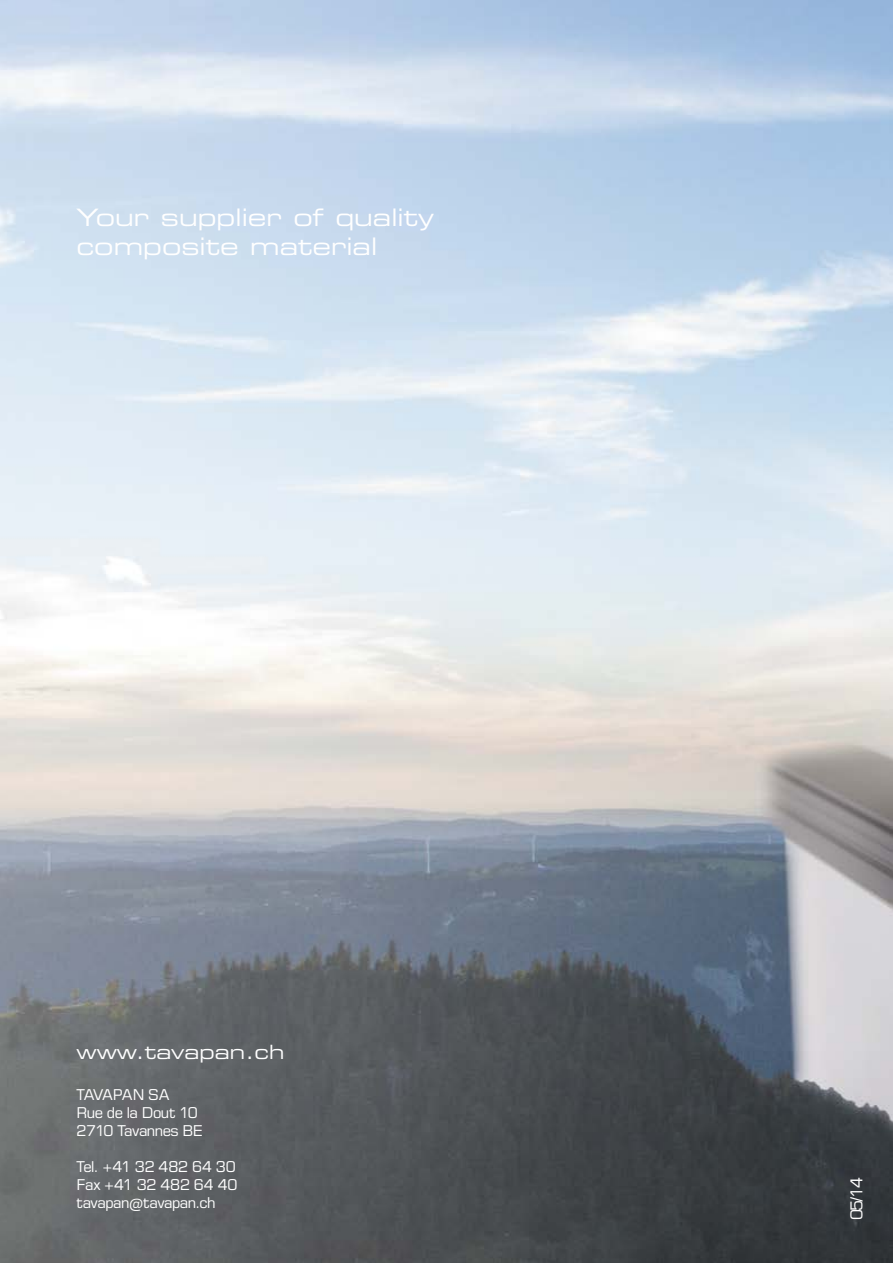
<style>
.page{position:relative;width:893px;height:1263px;background:#fff}
.page>*{position:absolute;margin:0;border:0;box-sizing:border-box;transform-origin:0 0}
.t1{font:24px/28.8px "Eurostile LT Std Ex 2";color:#fff}
.t2{font:19.5px "Eurostile LT Std Ex 2";color:#fff}
.t3{font:16.5px "Eurostile LT Std";color:#fff}
.t4{font:15px/18px "Eurostile LT Std";letter-spacing:-.035em;color:#fff}
</style>
<div class="page">
<img style="left:0;top:0;width:893px;height:1263px">
<h1 class="t1" style="left:77px;top:202px;width:359px">Your supplier of quality composite material</h1>
<h2 class="t2" style="left:77px;top:1039px;width:209px">www.tavapan.ch</h2>
<p class="t4" style="left:77px;top:1085px;width:128px">TAVAPAN SA<br>Rue de la Dout 10<br>2710 Tavannes BE</p>
<p class="t4" style="left:77px;top:1157px;width:163px">Tel. +41 32 482 64 30<br>Fax +41 32 482 64 40 tavapan@tavapan.ch</p>
<p class="t3" style="left:846px;top:1220px;width:45px;rotate:-90deg">05/14</p>
</div>
